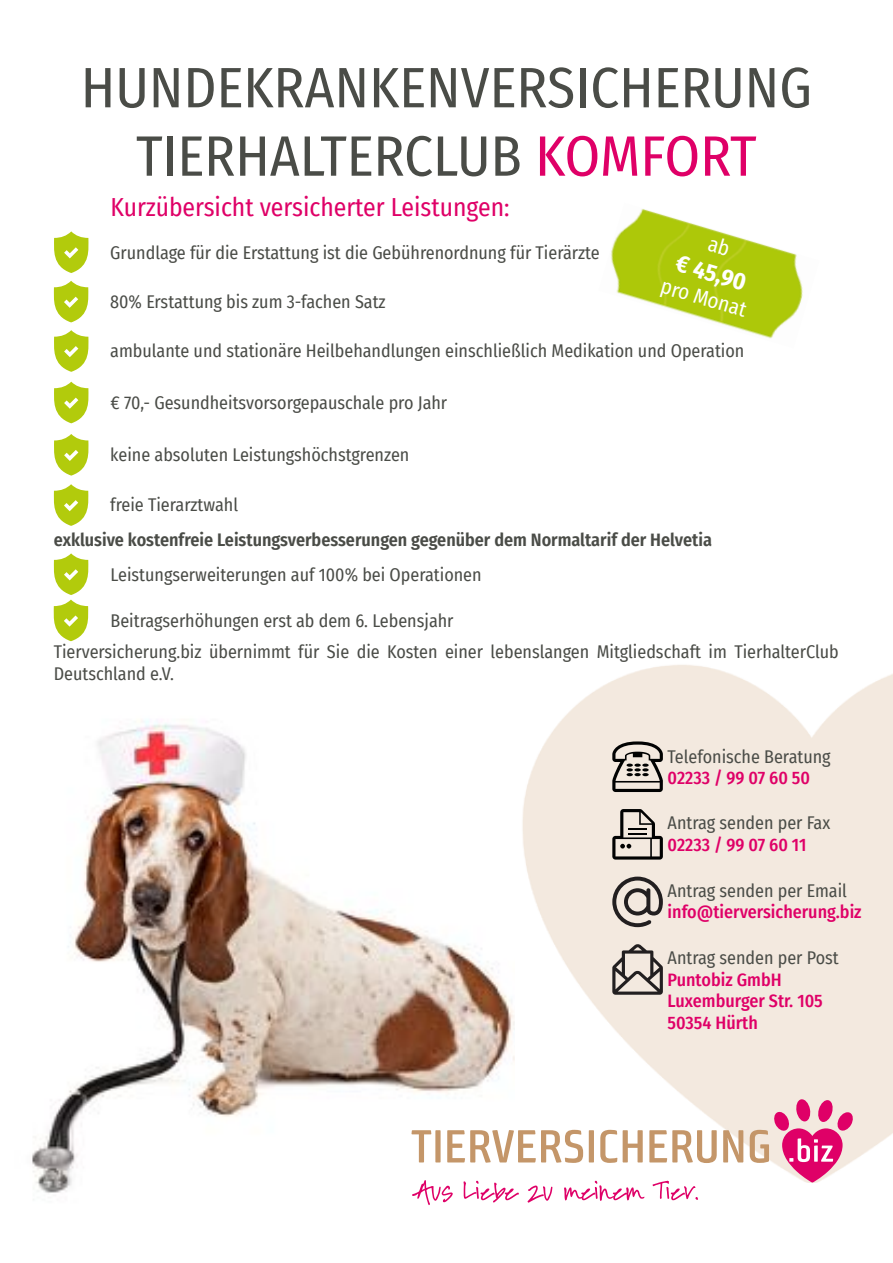
<style>
.page{position:relative;width:893px;height:1263px;background:#fff}
.page>*{position:absolute;margin:0;border:0;box-sizing:border-box;transform-origin:0 0}
.t1{font:57px/68.4px "Fira Sans Condensed";color:#4a4c47;text-align:center}
.t2{font:25.5px "Fira Sans Condensed";color:#df0067}
.t3{font:700 24px "Fira Sans Condensed";color:#fff}
.t4{font:21px "Fira Sans Condensed";color:#fff}
.t5{font:18px/31.2px "Fira Sans Condensed";color:#4a4c47}
.t6{font:500 18px/21.6px "Fira Sans Condensed";color:#df0067}
.t7{font:600 18px "Fira Sans Condensed";color:#4a4c47}
.s1{color:#df0067}
</style>
<div class="page">
<img style="left:522px;top:665px;width:371px;height:516px">
<img style="left:32px;top:720px;width:483px;height:483px">
<svg style="left:612px;top:741px;width:51px;height:51px;background:#9d9791"></svg>
<svg style="left:612px;top:809px;width:51px;height:50px;background:#aca59e"></svg>
<svg style="left:612px;top:876px;width:51px;height:51px;background:#aba49e"></svg>
<svg style="left:612px;top:944px;width:51px;height:51px;background:#a7a09a"></svg>
<svg style="left:54px;top:231px;width:34px;height:42px"></svg>
<svg style="left:54px;top:281px;width:34px;height:41px"></svg>
<svg style="left:54px;top:382px;width:34px;height:41px"></svg>
<svg style="left:54px;top:330px;width:34px;height:42px"></svg>
<img style="left:611px;top:209px;width:192px;height:130px">
<svg style="left:411px;top:1130px;width:20px;height:32px"></svg>
<div style="left:435px;top:1130px;width:6px;height:32px;background:#c49669"></div>
<svg style="left:447px;top:1130px;width:136px;height:33px"></svg>
<div style="left:589px;top:1130px;width:5px;height:32px;background:#c49669"></div>
<svg style="left:600px;top:1130px;width:17px;height:33px"></svg>
<svg style="left:623px;top:1130px;width:20px;height:32px"></svg>
<svg style="left:649px;top:1130px;width:68px;height:33px"></svg>
<svg style="left:723px;top:1130px;width:20px;height:32px"></svg>
<svg style="left:750px;top:1099px;width:104px;height:83px"></svg>
<svg style="left:412px;top:1180px;width:41px;height:25px"></svg>
<svg style="left:464px;top:1181px;width:55px;height:21px"></svg>
<svg style="left:527px;top:1185px;width:25px;height:17px"></svg>
<svg style="left:564px;top:1181px;width:80px;height:20px"></svg>
<svg style="left:653px;top:1181px;width:45px;height:19px"></svg>
<svg style="left:54px;top:484px;width:34px;height:42px"></svg>
<svg style="left:54px;top:553px;width:34px;height:88px"></svg>
<svg style="left:54px;top:434px;width:34px;height:42px"></svg>
<svg style="left:707px;top:238px;width:24px;height:18px"></svg>
<h1 class="t1" style="left:81px;top:54px;width:733px">HUNDEKRANKENVERSICHERUNG<br>TIERHALTERCLUB <span class="s1">KOMFORT</span></h1>
<h2 class="t2" style="left:111px;top:192px;width:400px">Kurzübersicht versicherter Leistungen:</h2>
<p class="t5" style="left:110px;top:237px;width:491px">Grundlage für die Erstattung ist die Gebührenordnung für Tierärzte</p>
<p class="t5" style="left:110px;top:286px;width:277px">80% Erstattung bis zum 3-fachen Satz</p>
<h3 class="t3" style="left:680px;top:249px;width:74px;rotate:16deg">€ 45,90</h3>
<p class="t4" style="left:665px;top:274px;width:90px;rotate:16deg">pro Monat</p>
<p class="t5" style="left:110px;top:336px;width:636px">ambulante und stationäre Heilbehandlungen einschließlich Medikation und Operation</p>
<p class="t5" style="left:111px;top:387px;width:338px">€ 70,- Gesundheitsvorsorgepauschale pro Jahr</p>
<p class="t5" style="left:110px;top:440px;width:301px">keine absoluten Leistungshöchstgrenzen</p>
<p class="t5" style="left:110px;top:490px;width:129px">freie Tierarztwahl</p>
<p class="t7" style="left:54px;top:529px;width:660px">exklusive kostenfreie Leistungsverbesserungen gegenüber dem Normaltarif der Helvetia</p>
<p class="t5" style="left:111px;top:559px;width:373px">Leistungserweiterungen auf 100% bei Operationen</p>
<p class="t5" style="left:54px;top:605px;width:786px;text-indent:57px">Beitragserhöhungen erst ab dem 6. Lebensjahr<br>Tierversicherung.biz übernimmt für Sie die Kosten einer lebenslangen Mitgliedschaft im TierhalterClub</p>
<p class="t5" style="left:54px;top:658px;width:122px">Deutschland e.V.</p>
<p class="t5" style="left:668px;top:741px;width:165px">Telefonische Beratung</p>
<p class="t6" style="left:668px;top:767px;width:144px">02233 / 99 07 60 50</p>
<p class="t5" style="left:668px;top:807px;width:164px">Antrag senden per Fax</p>
<p class="t6" style="left:668px;top:834px;width:140px">02233 / 99 07 60 11</p>
<p class="t5" style="left:668px;top:875px;width:181px">Antrag senden per Email</p>
<p class="t6" style="left:668px;top:901px;width:196px">info@tierversicherung.biz</p>
<p class="t5" style="left:668px;top:942px;width:173px">Antrag senden per Post</p>
<p class="t6" style="left:668px;top:969px;width:157px">Puntobiz GmbH<br>Luxemburger Str. 105<br>50354 Hürth</p>
</div>
